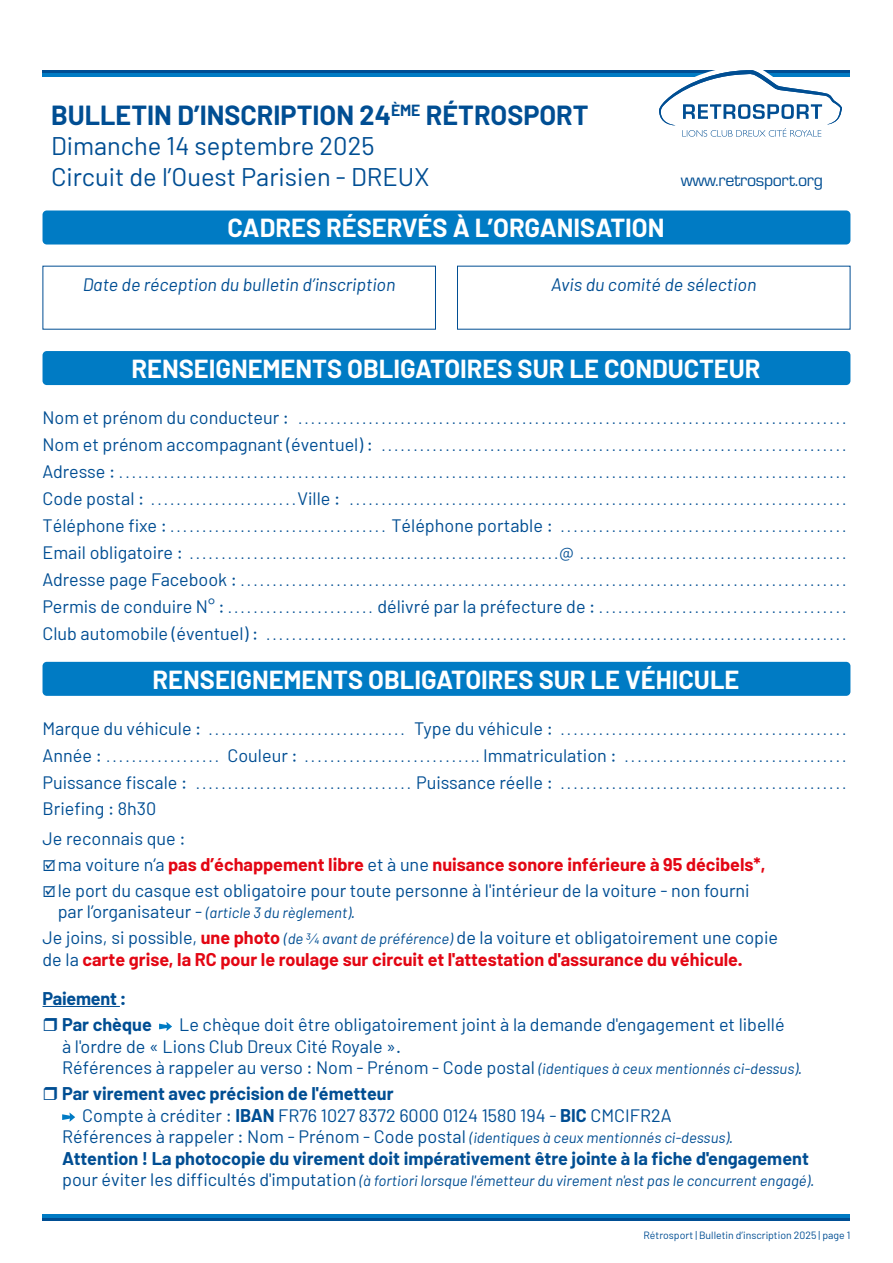
<style>
.page{position:relative;width:893px;height:1263px;background:#fff}
.page>*{position:absolute;margin:0;border:0;box-sizing:border-box;transform-origin:0 0}
.t1{font:700 27px "Barlow";color:#004e93}
.t2{font:700 25.5px "Barlow";color:#fff}
.t3{font:25.5px/30.6px "Barlow";color:#004e93}
.t4{font:18px/21.6px "Barlow";color:#004e93}
.t5{font:700 18px/21.6px "Barlow";color:#e30613}
.t6{font:700 18px/25.8px "Barlow";color:#004e93}
.t7{font:italic 18px "Barlow";color:#004e93}
.t8{font:18px "Eurostile";letter-spacing:-.02em;color:#004e93}
.t9{font:italic 15px "Barlow";color:#004e93}
.t10{font:13.5px/27px "Barlow";color:#004e93;text-align:justify}
.t11{font:10.5px "Barlow";color:#004e93}
.s1{font-size:18px}
.s2{color:#004e93}
.s3{font-weight:400;color:#004e93}
.s4{font-style:normal;font-size:18px}
.s5{font-weight:400;font-style:italic;font-size:15px;color:#004e93}
.s6{font-style:italic;font-size:15px}
.s7{font-weight:700}
</style>
<div class="page">
<hr style="left:43px;top:1214px;width:807px;height:4px;background:#007bc4">
<hr style="left:43px;top:1218px;width:807px;height:2px;background:#004e93">
<div style="left:43px;top:72px;width:807px;height:5px;background:#007bc4"></div>
<hr style="left:43px;top:70px;width:807px;height:2px;background:#004e93">
<svg style="left:651px;top:70px;width:199px;height:67px"></svg>
<div style="left:43px;top:210px;width:807px;height:34px;background:#007bc4;border-radius:4px"></div>
<div style="left:43px;top:351px;width:807px;height:34px;background:#007bc4;border-radius:4px"></div>
<div style="left:43px;top:662px;width:807px;height:34px;background:#007bc4;border-radius:4px"></div>
<hr style="left:43px;top:1006px;width:77px;height:1px;background:#004e93">
<svg style="left:159px;top:1022px;width:13px;height:9px"></svg>
<svg style="left:62px;top:1113px;width:13px;height:8px"></svg>
<h1 class="t1" style="left:51px;top:98px;width:539px">BULLETIN D’INSCRIPTION 24<sup>ÈME</sup> RÉTROSPORT</h1>
<h2 class="t3" style="left:51px;top:130px;width:380px">Dimanche 14 septembre 2025<br>Circuit de l’Ouest Parisien - DREUX</h2>
<h2 class="t2" style="left:228px;top:212px;width:439px">CADRES RÉSERVÉS À L’ORGANISATION</h2>
<h3 class="t8" style="left:681px;top:168px;width:144px">www.retrosport.org</h3>
<h3 class="t7" style="left:83px;top:273px;width:314px">Date de réception du bulletin d’inscription</h3>
<h3 class="t7" style="left:551px;top:273px;width:207px">Avis du comité de sélection</h3>
<h2 class="t2" style="left:132px;top:353px;width:630px">RENSEIGNEMENTS OBLIGATOIRES SUR LE CONDUCTEUR</h2>
<p class="t10" style="left:43px;top:406px;width:805px"><span class="s1">Nom et prénom du conducteur :</span> . . . . . . . . . . . . . . . . . . . . . . . . . . . . . . . . . . . . . . . . . . . . . . . . . . . . . . . . . . . . . . . . . . . . . . . . . . . . . . . . . . . . . .<br><span class="s1">Nom et prénom accompagnant (éventuel) :</span> . . . . . . . . . . . . . . . . . . . . . . . . . . . . . . . . . . . . . . . . . . . . . . . . . . . . . . . . . . . . . . . . . . . . . . . . .<br><span class="s1">Adresse :</span> . . . . . . . . . . . . . . . . . . . . . . . . . . . . . . . . . . . . . . . . . . . . . . . . . . . . . . . . . . . . . . . . . . . . . . . . . . . . . . . . . . . . . . . . . . . . . . . . . . . . . . . . . . . . . . . . . .<br><span class="s1">Code postal :</span> . . . . . . . . . . . . . . . . . . . . . . <span class="s1">Ville :</span> . . . . . . . . . . . . . . . . . . . . . . . . . . . . . . . . . . . . . . . . . . . . . . . . . . . . . . . . . . . . . . . . . . . . . . . . . . . . . .<br><span class="s1">Téléphone fixe :</span> . . . . . . . . . . . . . . . . . . . . . . . . . . . . . . . . . <span class="s1">Téléphone portable :</span> . . . . . . . . . . . . . . . . . . . . . . . . . . . . . . . . . . . . . . . . . . . . .<br><span class="s1">Email obligatoire :</span> . . . . . . . . . . . . . . . . . . . . . . . . . . . . . . . . . . . . . . . . . . . . . . . . . . . . . . . . . <span class="s1">@</span> . . . . . . . . . . . . . . . . . . . . . . . . . . . . . . . . . . . . . . . . . .<br><span class="s1">Adresse page Facebook :</span> . . . . . . . . . . . . . . . . . . . . . . . . . . . . . . . . . . . . . . . . . . . . . . . . . . . . . . . . . . . . . . . . . . . . . . . . . . . . . . . . . . . . . . . . . . . . . . .<br><span class="s1">Permis de conduire N° :</span> . . . . . . . . . . . . . . . . . . . . . . . <span class="s1">délivré par la préfecture de :</span> . . . . . . . . . . . . . . . . . . . . . . . . . . . . . . . . . . . . . . .<br><span class="s1">Club automobile (éventuel) :</span> . . . . . . . . . . . . . . . . . . . . . . . . . . . . . . . . . . . . . . . . . . . . . . . . . . . . . . . . . . . . . . . . . . . . . . . . . . . . . . . . . . . . . . . . . . .</p>
<h2 class="t2" style="left:153px;top:663px;width:588px">RENSEIGNEMENTS OBLIGATOIRES SUR LE VÉHICULE</h2>
<p class="t10" style="left:43px;top:716px;width:805px"><span class="s1">Marque du véhicule :</span> . . . . . . . . . . . . . . . . . . . . . . . . . . . . . . . <span class="s1">Type du véhicule :</span> . . . . . . . . . . . . . . . . . . . . . . . . . . . . . . . . . . . . . . . . . . . . .<br><span class="s1">Année :</span> . . . . . . . . . . . . . . . . . . <span class="s1">Couleur :</span> . . . . . . . . . . . . . . . . . . . . . . . . . . . <span class="s1">Immatriculation :</span> . . . . . . . . . . . . . . . . . . . . . . . . . . . . . . . . . . .<br><span class="s1">Puissance fiscale :</span> . . . . . . . . . . . . . . . . . . . . . . . . . . . . . . . . . <span class="s1">Puissance réelle :</span> . . . . . . . . . . . . . . . . . . . . . . . . . . . . . . . . . . . . . . . . . . . . .</p>
<h3 class="t4" style="left:43px;top:793px;width:144px;line-height:30.2px">Briefing : 8h30<br>Je reconnais que :</h3>
<h3 class="t5" style="left:43px;top:853px;width:725px"><span class="s2">☑</span><span class="s3">ma voiture n’a</span> pas d’échappement libre <span class="s3">et à une</span> nuisance sonore inférieure à 95 décibels*,</h3>
<h3 class="t4" style="left:43px;top:879px;width:709px">☑le port du casque est obligatoire pour toute personne à l'intérieur de la voiture - non fourni</h3>
<p class="t9" style="left:58px;top:904px;width:299px"><span class="s4">par l’organisateur -</span> (article 3 du règlement).</p>
<h3 class="t5" style="left:43px;top:927px;width:737px"><span class="s3">Je joins, si possible,</span> une photo <span class="s5">(de ¾ avant de préférence)</span> <span class="s3">de la voiture et obligatoirement une copie de la</span> carte grise, la RC pour le roulage sur circuit et l'attestation d'assurance du véhicule.</h3>
<h3 class="t6" style="left:62px;top:985px;width:91px;text-indent:-20px">Paiement :<br>Par chèque</h3>
<h3 class="t4" style="left:62px;top:1013px;width:741px;text-indent:117px">Le chèque doit être obligatoirement joint à la demande d'engagement et libellé<br>à l'ordre de « Lions Club Dreux Cité Royale ».<br>Références à rappeler au verso : Nom - Prénom - Code postal <span class="s6">(identiques à ceux mentionnés ci-dessus).</span></h3>
<h3 class="t6" style="left:62px;top:1080px;width:333px">Par virement avec précision de l'émetteur</h3>
<h3 class="t4" style="left:82px;top:1104px;width:591px">Compte à créditer : <span class="s7">IBAN</span> FR76 1027 8372 6000 0124 1580 194 - <span class="s7">BIC</span> CMCIFR2A</h3>
<h3 class="t4" style="left:62px;top:1125px;width:673px">Références à rappeler : Nom - Prénom - Code postal <span class="s6">(identiques à ceux mentionnés ci-dessus).</span></h3>
<h3 class="t6" style="left:62px;top:1145px;width:748px">Attention ! La photocopie du virement doit impérativement être jointe à la fiche d'engagement</h3>
<p class="t9" style="left:62px;top:1172px;width:754px"><span class="s4">pour éviter les difficultés d'imputation</span> (à fortiori lorsque l'émetteur du virement n'est pas le concurrent engagé).</p>
<p class="t11" style="left:643px;top:1229px;width:208px">Rétrosport | Bulletin d’inscription 2025 | page 1</p>
</div>
